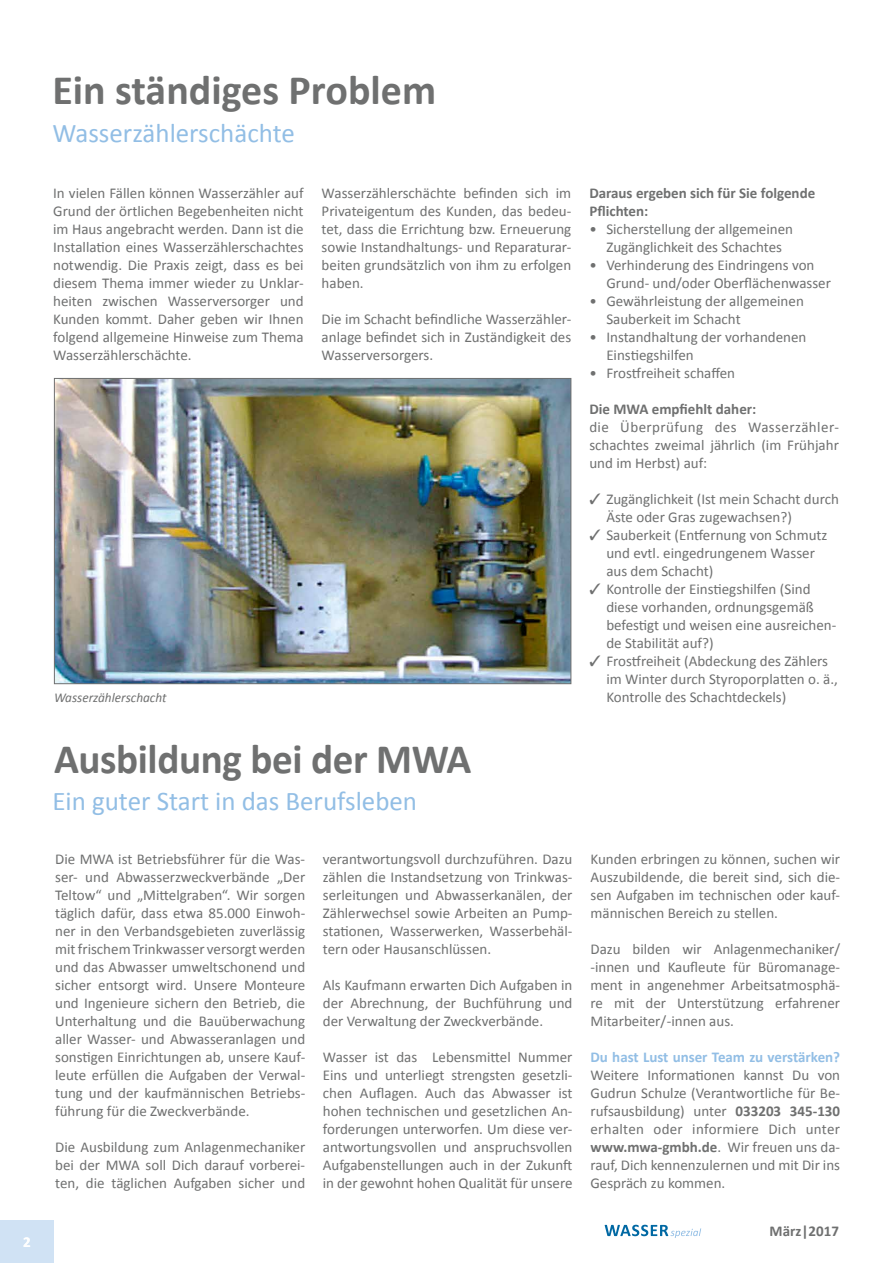
<style>
.page{position:relative;width:893px;height:1263px;background:#fff}
.page>*{position:absolute;margin:0;border:0;box-sizing:border-box;transform-origin:0 0}
.t1{font:700 42px "Calibri";letter-spacing:-.01em;color:#6f7070}
.t2{font:27px "Calibri";color:#92bee5}
.t3{font:15px/18px "Calibri";color:#6f7070;text-align:justify}
.t4{font:700 15px/18px "Calibri";color:#6f7070}
.t5{font:700 15px "Calibri";color:#92bee5}
.t6{font:700 15px "Calibri";color:#fff}
.t7{font:italic 13.5px "Calibri";color:#6f7070}
.s1{font-weight:700}
</style>
<div class="page">
<div style="left:0;top:1220px;width:54px;height:43px;background:#d0e2f4"></div>
<svg style="left:605px;top:1225px;width:96px;height:13px"></svg>
<img style="left:56px;top:380px;width:513px;height:302px">
<div style="left:54px;top:378px;width:517px;height:306px;border:1px solid #6f7070"></div>
<p class="t6" style="left:23px;top:1233px;width:9px">2</p>
<h1 class="t1" style="left:52px;top:63px;width:385px">Ein ständiges Problem</h1>
<h2 class="t2" style="left:52px;top:116px;width:244px">Wasserzählerschächte</h2>
<p class="t3" style="left:53px;top:184px;width:252px">In vielen Fällen können Wasserzähler auf Grund der örtlichen Begebenheiten nicht im Haus angebracht werden. Dann ist die Installation eines Wasserzählerschachtes notwendig. Die Praxis zeigt, dass es bei diesem Thema immer wieder zu Unklar&shy;heiten zwischen Wasserversorger und Kunden kommt. Daher geben wir Ihnen folgend allgemeine Hinweise zum Thema Wasserzählerschächte.</p>
<p class="t3" style="left:322px;top:184px;width:251px">Wasserzählerschächte befinden sich im Privateigentum des Kunden, das bedeu&shy;tet, dass die Errichtung bzw. Erneuerung sowie Instandhaltungs- und Reparaturar&shy;beiten grundsätzlich von ihm zu erfolgen haben.</p>
<p class="t3" style="left:322px;top:310px;width:251px">Die im Schacht befindliche Wasserzähler&shy;anlage befindet sich in Zuständigkeit des Wasserversorgers.</p>
<p class="t7" style="left:54px;top:688px;width:114px">Wasserzählerschacht</p>
<h1 class="t1" style="left:54px;top:732px;width:419px">Ausbildung bei der MWA</h1>
<h2 class="t2" style="left:52px;top:784px;width:366px">Ein guter Start in das Berufsleben</h2>
<p class="t3" style="left:55px;top:850px;width:252px">Die MWA ist Betriebsführer für die Was&shy;ser- und Abwasserzweckverbände „Der Teltow“ und „Mittelgraben“. Wir sorgen täglich dafür, dass etwa 85.000 Einwoh&shy;ner in den Verbandsgebieten zuverlässig mit frischem Trinkwasser versorgt werden und das Abwasser umweltschonend und sicher entsorgt wird. Unsere Monteure und Ingenieure sichern den Betrieb, die Unterhaltung und die Bauüberwachung aller Wasser- und Abwasseranlagen und sonstigen Einrichtungen ab, unsere Kauf&shy;leute erfüllen die Aufgaben der Verwal&shy;tung und der kaufmännischen Betriebs&shy;führung für die Zweckverbände.</p>
<p class="t3" style="left:55px;top:1138px;width:252px">Die Ausbildung zum Anlagenmechaniker bei der MWA soll Dich darauf vorberei&shy;ten, die täglichen Aufgaben sicher und</p>
<p class="t3" style="left:323px;top:850px;width:251px">verantwortungsvoll durchzuführen. Dazu zählen die Instandsetzung von Trinkwas&shy;serleitungen und Abwasserkanälen, der Zählerwechsel sowie Arbeiten an Pump&shy;stationen, Wasserwerken, Wasserbehäl&shy;tern oder Hausanschlüssen.</p>
<p class="t3" style="left:323px;top:976px;width:251px">Als Kaufmann erwarten Dich Aufgaben in der Abrechnung, der Buchführung und der Verwaltung der Zweckverbände.</p>
<p class="t3" style="left:323px;top:1048px;width:251px">Wasser ist das Lebensmittel Nummer Eins und unterliegt strengsten gesetzli&shy;chen Auflagen. Auch das Abwasser ist hohen technischen und gesetzlichen An&shy;forderungen unterworfen. Um diese ver&shy;antwortungsvollen und anspruchsvollen Aufgabenstellungen auch in der Zukunft in der gewohnt hohen Qualität für unsere</p>
<p class="t4" style="left:589px;top:184px;width:227px">Daraus ergeben sich für Sie folgende<br>Pflichten:</p>
<p class="t3" style="left:589px;top:220px;width:205px;text-align:center">• Sicherstellung der allgemeinen<br>Zugänglichkeit des Schachtes</p>
<p class="t3" style="left:606px;top:256px;width:226px;text-indent:-17px">• Verhinderung des Eindringens von<br>Grund- und/oder Oberflächenwasser</p>
<p class="t3" style="left:606px;top:292px;width:199px;text-indent:-17px">• Gewährleistung der allgemeinen<br>Sauberkeit im Schacht</p>
<p class="t3" style="left:606px;top:328px;width:202px;text-indent:-17px">• Instandhaltung der vorhandenen<br>Einstiegshilfen</p>
<p class="t3" style="left:589px;top:364px;width:147px">• Frostfreiheit schaffen</p>
<p class="t4" style="left:589px;top:400px;width:169px">Die MWA empfiehlt daher:</p>
<p class="t3" style="left:589px;top:418px;width:251px">die Überprüfung des Wasserzähler&shy;schachtes zweimal jährlich (im Frühjahr und im Herbst) auf:</p>
<p class="t3" style="left:606px;top:490px;width:234px;text-indent:-17px">✓ Zugänglichkeit (Ist mein Schacht durch<br>Äste oder Gras zugewachsen?)</p>
<p class="t3" style="left:606px;top:526px;width:223px;text-align:left;text-indent:-17px">✓ Sauberkeit (Entfernung von Schmutz und evtl. eingedrungenem Wasser aus dem Schacht)</p>
<p class="t3" style="left:606px;top:580px;width:231px;text-align:left;text-indent:-17px">✓ Kontrolle der Einstiegshilfen (Sind diese vorhanden, ordnungsgemäß befestigt und weisen eine ausreichen&shy;de Stabilität auf?)</p>
<p class="t3" style="left:606px;top:652px;width:233px;text-align:left;text-indent:-17px">✓ Frostfreiheit (Abdeckung des Zählers im Winter durch Styroporplatten o. ä.,<br>Kontrolle des Schachtdeckels)</p>
<p class="t3" style="left:590px;top:850px;width:251px">Kunden erbringen zu können, suchen wir Auszubildende, die bereit sind, sich die&shy;sen Aufgaben im technischen oder kauf&shy;männischen Bereich zu stellen.</p>
<p class="t3" style="left:590px;top:940px;width:251px">Dazu bilden wir Anlagenmechaniker/ -innen und Kaufleute für Büromanage&shy;ment in angenehmer Arbeitsatmosphä&shy;re mit der Unterstützung erfahrener Mitarbeiter/-innen aus.</p>
<p class="t5" style="left:590px;top:1047px;width:251px">Du hast Lust unser Team zu verstärken?</p>
<p class="t3" style="left:590px;top:1066px;width:251px">Weitere Informationen kannst Du von Gudrun Schulze (Verantwortliche für Be&shy;rufsausbildung) unter <span class="s1">033203 345-130 </span>erhalten oder informiere Dich unter <span class="s1">www.mwa-gmbh.de</span>. Wir freuen uns da&shy;rauf, Dich kennenzulernen und mit Dir ins Gespräch zu kommen.</p>
<p class="t4" style="left:770px;top:1222px;width:71px">März|2017</p>
</div>
